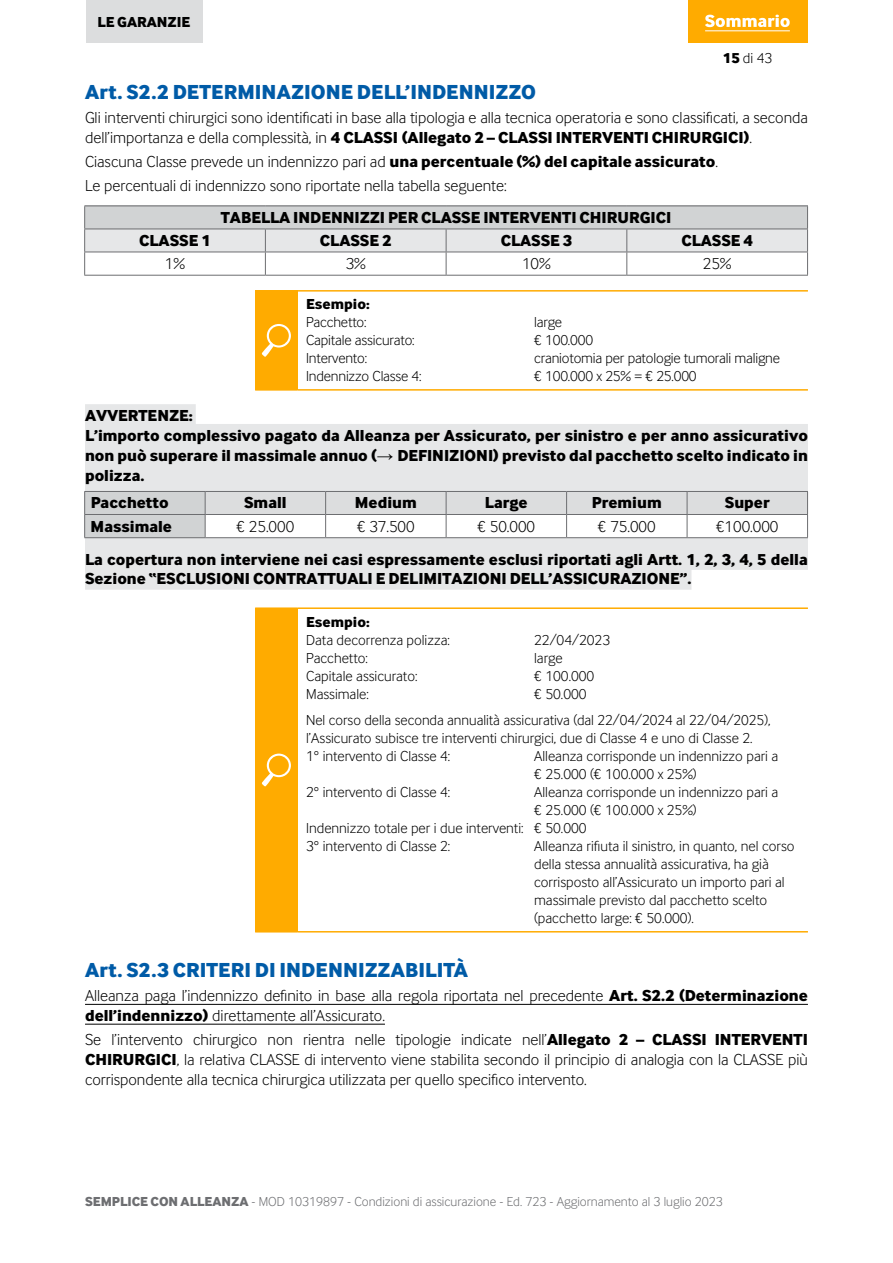
<style>
.page{position:relative;width:893px;height:1263px;background:#fff}
.page>*{position:absolute;margin:0;border:0;box-sizing:border-box;transform-origin:0 0}
.t1{font:700 21px "Inter Face Da Ma Lt";color:#005ba7}
.t2{font:16.5px/19.8px "Inter Face Da Ma Lt";color:#000}
.t3{font:700 16.5px/19.8px "Inter Face Da Ma Lt";color:#000}
.t4{font:15px/18px "Inter Face Da Ma Lt";color:#000}
.t5{font:700 15px "Inter Face Da Ma Lt";color:#000}
.t6{font:13.5px "Inter Face Da Ma Lt";color:#6d6e71}
.s1{font-weight:700}
.s2{font-family:"Arial";font-weight:400}
</style>
<div class="page">
<div style="left:85px;top:442px;width:722px;height:119px;background:#e6e7e8"></div>
<div style="left:85px;top:404px;width:111px;height:23px;background:#e6e7e8"></div>
<div style="left:85px;top:424px;width:723px;height:22px;background:#e6e7e8"></div>
<div style="left:85px;top:444px;width:723px;height:22px;background:#e6e7e8"></div>
<div style="left:85px;top:547px;width:723px;height:23px;background:#e6e7e8"></div>
<div style="left:85px;top:567px;width:606px;height:23px;background:#e6e7e8"></div>
<hr style="left:85px;top:1004px;width:723px;height:1px;background:#000">
<hr style="left:85px;top:1024px;width:300px;height:1px;background:#000">
<svg style="left:84px;top:206px;width:724px;height:69px"></svg>
<hr style="left:84px;top:275px;width:181px;height:1px;background:#6d6e71">
<hr style="left:265px;top:275px;width:181px;height:1px;background:#6d6e71">
<hr style="left:446px;top:275px;width:181px;height:1px;background:#6d6e71">
<hr style="left:627px;top:275px;width:181px;height:1px;background:#6d6e71">
<div style="left:255px;top:291px;width:43px;height:99px;background:#ffab00"></div>
<hr style="left:255px;top:290px;width:43px;height:2px;background:#ffab00">
<hr style="left:298px;top:290px;width:510px;height:2px;background:#ffab00">
<hr style="left:255px;top:389px;width:43px;height:2px;background:#ffab00">
<hr style="left:298px;top:389px;width:510px;height:2px;background:#ffab00">
<svg style="left:262px;top:324px;width:29px;height:33px"></svg>
<div style="left:269px;top:326px;width:20px;height:19px;background:#ffab00;border-radius:50%"></div>
<svg style="left:84px;top:491px;width:724px;height:46px"></svg>
<hr style="left:84px;top:537px;width:121px;height:1px;background:#6d6e71">
<hr style="left:205px;top:537px;width:121px;height:1px;background:#6d6e71">
<hr style="left:326px;top:537px;width:120px;height:1px;background:#6d6e71">
<hr style="left:446px;top:537px;width:121px;height:1px;background:#6d6e71">
<hr style="left:567px;top:537px;width:120px;height:1px;background:#6d6e71">
<hr style="left:687px;top:537px;width:121px;height:1px;background:#6d6e71">
<div style="left:255px;top:608px;width:43px;height:324px;background:#ffab00"></div>
<hr style="left:255px;top:607px;width:43px;height:2px;background:#ffab00">
<hr style="left:298px;top:607px;width:510px;height:2px;background:#ffab00">
<hr style="left:298px;top:931px;width:510px;height:1px;background:#ffab00">
<svg style="left:262px;top:754px;width:29px;height:32px"></svg>
<div style="left:269px;top:756px;width:20px;height:19px;background:#ffab00;border-radius:50%"></div>
<div style="left:86px;top:0;width:117px;height:42px;background:#dcddde"></div>
<div style="left:688px;top:0;width:119px;height:42px;background:#ffab00"></div>
<svg style="left:705px;top:15px;width:85px;height:12px"></svg>
<hr style="left:705px;top:30px;width:85px;height:1px;background:#fff">
<p class="t5" style="left:98px;top:13px;width:94px">LE GARANZIE</p>
<p class="t4" style="left:723px;top:49px;width:51px"><span class="s1">15</span> di 43</p>
<h1 class="t1" style="left:85px;top:79px;width:452px">Art. S2.2 DETERMINAZIONE DELL’INDENNIZZO</h1>
<p class="t2" style="left:85px;top:108px;width:724px">Gli interventi chirurgici sono identificati in base alla tipologia e alla tecnica operatoria e sono classificati, a seconda dell’importanza e della complessità, in <span class="s1">4 CLASSI (Allegato 2 – CLASSI INTERVENTI CHIRURGICI)</span>.</p>
<p class="t2" style="left:85px;top:149px;width:634px;line-height:24px">Ciascuna Classe prevede un indennizzo pari ad <span class="s1">una percentuale (%) del capitale assicurato</span>.<br>Le percentuali di indennizzo sono riportate nella tabella seguente:</p>
<p class="t3" style="left:221px;top:207px;width:452px">TABELLA INDENNIZZI PER CLASSE INTERVENTI CHIRURGICI</p>
<p class="t3" style="left:139px;top:230px;width:73px">CLASSE 1</p>
<p class="t3" style="left:320px;top:230px;width:73px">CLASSE 2</p>
<p class="t3" style="left:501px;top:230px;width:73px">CLASSE 3</p>
<p class="t3" style="left:681px;top:230px;width:73px">CLASSE 4</p>
<p class="t2" style="left:165px;top:254px;width:22px">1%</p>
<p class="t2" style="left:346px;top:254px;width:22px">3%</p>
<p class="t2" style="left:522px;top:254px;width:30px">10%</p>
<p class="t2" style="left:703px;top:254px;width:30px">25%</p>
<p class="t5" style="left:306px;top:295px;width:65px">Esempio:</p>
<p class="t4" style="left:306px;top:313px;width:62px">Pacchetto:</p>
<p class="t4" style="left:534px;top:313px;width:29px">large</p>
<p class="t4" style="left:306px;top:331px;width:110px">Capitale assicurato:</p>
<p class="t4" style="left:534px;top:331px;width:60px">€ 100.000</p>
<p class="t4" style="left:306px;top:349px;width:63px">Intervento:</p>
<p class="t4" style="left:534px;top:349px;width:247px">craniotomia per patologie tumorali maligne</p>
<p class="t4" style="left:306px;top:367px;width:117px">Indennizzo Classe 4:</p>
<p class="t4" style="left:534px;top:367px;width:164px">€ 100.000 x 25% = € 25.000</p>
<p class="t3" style="left:85px;top:405px;width:724px">AVVERTENZE:<br>L’importo complessivo pagato da Alleanza per Assicurato, per sinistro e per anno assicurativo non può superare il massimale annuo (<span class="s2">→</span> DEFINIZIONI) previsto dal pacchetto scelto indicato in polizza.</p>
<p class="t3" style="left:91px;top:492px;width:80px">Pacchetto</p>
<p class="t3" style="left:244px;top:492px;width:44px">Small</p>
<p class="t3" style="left:355px;top:492px;width:63px">Medium</p>
<p class="t3" style="left:485px;top:492px;width:44px">Large</p>
<p class="t3" style="left:592px;top:492px;width:71px">Premium</p>
<p class="t3" style="left:725px;top:492px;width:46px">Super</p>
<p class="t3" style="left:91px;top:516px;width:83px">Massimale</p>
<p class="t2" style="left:237px;top:516px;width:59px">€ 25.000</p>
<p class="t2" style="left:357px;top:516px;width:59px">€ 37.500</p>
<p class="t2" style="left:477px;top:516px;width:59px">€ 50.000</p>
<p class="t2" style="left:598px;top:516px;width:59px">€ 75.000</p>
<p class="t2" style="left:716px;top:516px;width:64px">€100.000</p>
<p class="t3" style="left:85px;top:549px;width:724px">La copertura non interviene nei casi espressamente esclusi riportati agli Artt. 1, 2, 3, 4, 5 della<br>Sezione “ESCLUSIONI CONTRATTUALI E DELIMITAZIONI DELL’ASSICURAZIONE”.</p>
<p class="t5" style="left:306px;top:612px;width:65px">Esempio:</p>
<p class="t4" style="left:306px;top:631px;width:145px">Data decorrenza polizza:</p>
<p class="t4" style="left:534px;top:631px;width:77px">22/04/2023</p>
<p class="t4" style="left:306px;top:649px;width:63px">Pacchetto:</p>
<p class="t4" style="left:534px;top:649px;width:30px">large</p>
<p class="t4" style="left:306px;top:667px;width:113px">Capitale assicurato:</p>
<p class="t4" style="left:534px;top:667px;width:62px">€ 100.000</p>
<p class="t4" style="left:306px;top:685px;width:64px">Massimale:</p>
<p class="t4" style="left:306px;top:680px;width:466px;line-height:26.5px;text-indent:228px">€ 50.000<br>Nel corso della seconda annualità assicurativa (dal 22/04/2024 al 22/04/2025),</p>
<p class="t4" style="left:306px;top:729px;width:448px">l’Assicurato subisce tre interventi chirurgici, due di Classe 4 e uno di Classe 2.<br>1° intervento di Classe 4:</p>
<p class="t4" style="left:534px;top:747px;width:246px">Alleanza corrisponde un indennizzo pari a € 25.000 (€ 100.000 x 25%)</p>
<p class="t4" style="left:306px;top:783px;width:146px">2° intervento di Classe 4:</p>
<p class="t4" style="left:534px;top:783px;width:246px">Alleanza corrisponde un indennizzo pari a</p>
<p class="t4" style="left:534px;top:801px;width:164px">€ 25.000 (€ 100.000 x 25%)</p>
<p class="t4" style="left:306px;top:819px;width:282px">Indennizzo totale per i due interventi: € 50.000</p>
<p class="t4" style="left:306px;top:837px;width:146px">3° intervento di Classe 2:</p>
<p class="t4" style="left:534px;top:837px;width:262px">Alleanza rifiuta il sinistro, in quanto, nel corso della stessa annualità assicurativa, ha già corrisposto all’Assicurato un importo pari al massimale previsto dal pacchetto scelto (pacchetto large: € 50.000).</p>
<h1 class="t1" style="left:85px;top:957px;width:384px">Art. S2.3 CRITERI DI INDENNIZZABILITÀ</h1>
<p class="t2" style="left:85px;top:986px;width:724px">Alleanza paga l’indennizzo definito in base alla regola riportata nel precedente <span class="s1">Art. S2.2 (Determinazione dell’indennizzo)</span> direttamente all’Assicurato.</p>
<p class="t2" style="left:85px;top:1030px;width:724px;text-align:justify">Se l’intervento chirurgico non rientra nelle tipologie indicate nell’<span class="s1">Allegato 2 – CLASSI INTERVENTI CHIRURGICI</span>, la relativa CLASSE di intervento viene stabilita secondo il principio di analogia con la CLASSE più corrispondente alla tecnica chirurgica utilizzata per quello specifico intervento.</p>
<p class="t6" style="left:85px;top:1193px;width:639px"><span class="s1">SEMPLICE CON ALLEANZA</span> - MOD 10319897 - Condizioni di assicurazione - Ed. 723 - Aggiornamento al 3 luglio 2023</p>
</div>
